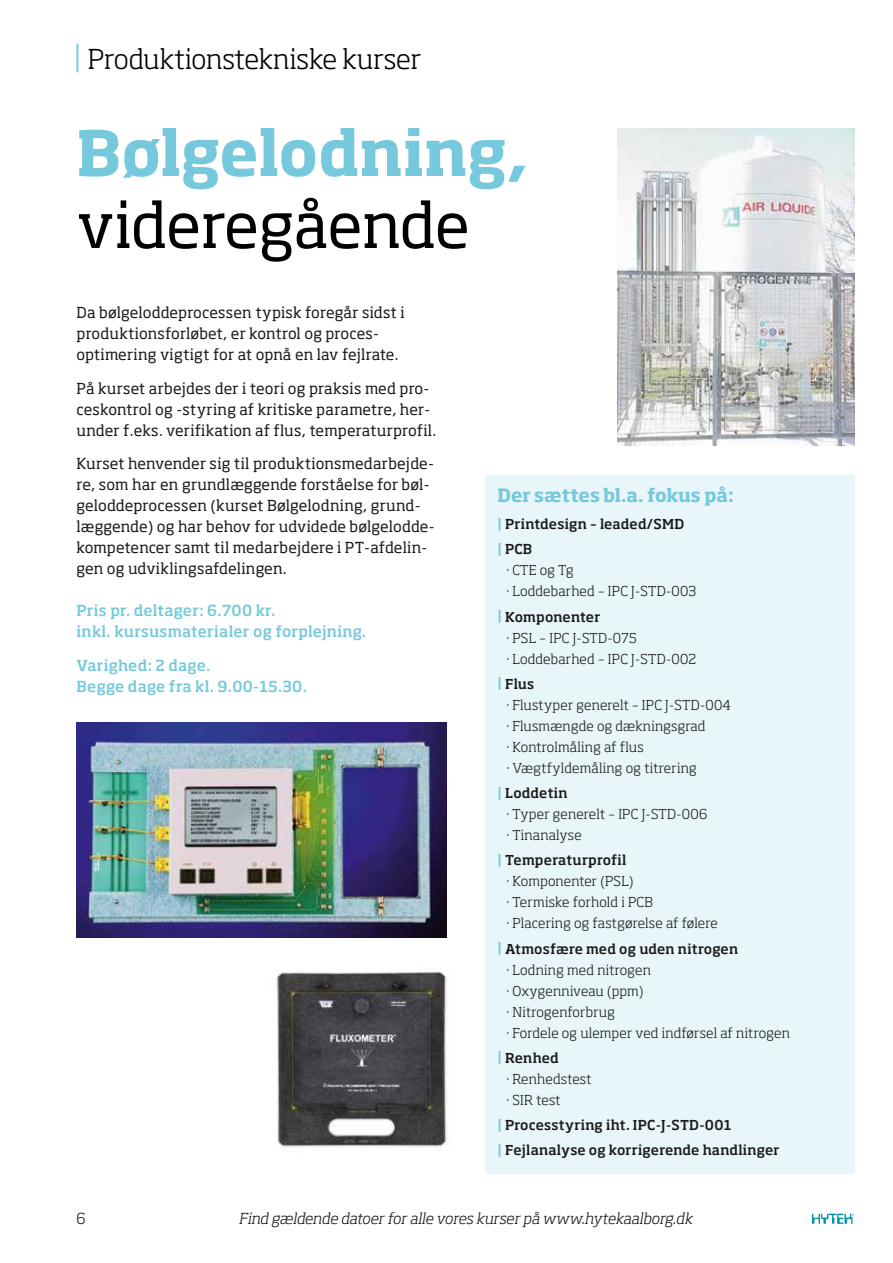
<style>
.page{position:relative;width:893px;height:1263px;background:#fff}
.page>*{position:absolute;margin:0;border:0;box-sizing:border-box;transform-origin:0 0}
.t1{font:700 61.5px "Soho Pro";letter-spacing:-.005em;color:#76c9dc}
.t2{font:61.5px "Soho Pro";letter-spacing:-.025em;color:#000}
.t3{font:300 27px "Soho Pro";letter-spacing:-.005em;color:#000}
.t4{font:700 18px "Soho Pro";letter-spacing:-.005em;color:#76c9dc}
.t5{font:15px/21px "Soho Pro";letter-spacing:.01em;color:#1a1a18}
.t6{font:500 15px/21px "Soho Pro";letter-spacing:.015em;color:#76c9dc}
.t7{font:italic 300 15px "Soho Pro";letter-spacing:-.005em;color:#1a1a18}
.t8{font:300 15px "Soho Pro";color:#1a1a18}
.t9{font:300 13.5px/21px "Soho Pro";letter-spacing:.015em;color:#1a1a18}
.t10{font:500 13.5px/25.2px "Soho Pro";letter-spacing:.015em;color:#1a1a18}
.s1{font-size:30px;color:#76c9dc}
.s2{color:#76c9dc}
.s3{font-weight:500;color:#76c9dc}
.s4{font-weight:500}
</style>
<div class="page">
<svg style="left:812px;top:1213px;width:42px;height:11px"></svg>
<div style="left:485px;top:475px;width:370px;height:699px;background:#e8f5f9"></div>
<img style="left:77px;top:723px;width:369px;height:215px">
<img style="left:617px;top:128px;width:238px;height:317px">
<img style="left:276px;top:971px;width:173px;height:176px">
<h2 class="t3" style="left:74px;top:38px;width:349px"><span class="s1">|</span> Produktionstekniske kurser</h2>
<h1 class="t1" style="left:77px;top:109px;width:453px">Bølgelodning,</h1>
<h1 class="t2" style="left:77px;top:183px;width:395px">videregående</h1>
<p class="t5" style="left:77px;top:301px;width:330px">Da bølgeloddeprocessen typisk foregår sidst i produktionsforløbet, er kontrol og proces&shy;optimering vigtigt for at opnå en lav fejlrate.</p>
<p class="t5" style="left:77px;top:377px;width:361px">På kurset arbejdes der i teori og praksis med pro&shy;ceskontrol og -styring af kritiske parametre, her&shy;under f.eks. verifikation af flus, temperaturprofil.</p>
<p class="t5" style="left:77px;top:453px;width:360px">Kurset henvender sig til produktionsmedarbejde&shy;re, som har en grundlæggende forståelse for bøl&shy;geloddeprocessen (kurset Bølgelodning, grund&shy;læggende) og har behov for udvidede bølgelodde&shy;kompetencer samt til medarbejdere i PT-afdelin&shy;gen og udviklingsafdelingen.</p>
<p class="t6" style="left:77px;top:599px;width:291px">Pris pr. deltager: 6.700 kr.<br>inkl. kursusmaterialer og forplejning.</p>
<p class="t6" style="left:77px;top:654px;width:232px">Varighed: 2 dage.<br>Begge dage fra kl. 9.00-15.30.</p>
<p class="t4" style="left:497px;top:482px;width:238px">Der sættes bl.a. fokus på:</p>
<p class="t10" style="left:497px;top:511px;width:188px"><span class="s2">|</span> Printdesign – leaded/SMD <span class="s2">|</span> PCB</p>
<p class="t9" style="left:506px;top:559px;width:191px">· CTE og Tg<br>· Loddebarhed – IPC J-STD-003</p>
<p class="t9" style="left:506px;top:605px;width:191px;text-indent:-9px"><span class="s3">|</span> <span class="s4">Komponenter<br></span>· PSL – IPC J-STD-075<br>· Loddebarhed – IPC J-STD-002</p>
<p class="t9" style="left:506px;top:672px;width:226px;text-indent:-9px"><span class="s3">|</span> <span class="s4">Flus<br></span>· Flustyper generelt – IPC J-STD-004 · Flusmængde og dækningsgrad<br>· Kontrolmåling af flus<br>· Vægtfyldemåling og titrering</p>
<p class="t9" style="left:506px;top:781px;width:202px;text-indent:-9px"><span class="s3">|</span> <span class="s4">Loddetin<br></span>· Typer generelt – IPC J-STD-006 · Tinanalyse</p>
<p class="t9" style="left:506px;top:849px;width:213px;text-indent:-9px"><span class="s3">|</span> <span class="s4">Temperaturprofil<br></span>· Komponenter (PSL)<br>· Termiske forhold i PCB<br>· Placering og fastgørelse af følere</p>
<p class="t9" style="left:506px;top:937px;width:285px;text-indent:-9px"><span class="s3">|</span> <span class="s4">Atmosfære med og uden nitrogen<br></span>· Lodning med nitrogen<br>· Oxygenniveau (ppm)<br>· Nitrogenforbrug<br>· Fordele og ulemper ved indførsel af nitrogen</p>
<p class="t9" style="left:506px;top:1046px;width:87px;text-indent:-9px"><span class="s3">|</span> <span class="s4">Renhed<br></span>· Renhedstest · SIR test</p>
<p class="t10" style="left:497px;top:1112px;width:284px"><span class="s2">|</span> Processtyring iht. IPC-J-STD-001<br><span class="s2">|</span> Fejlanalyse og korrigerende handlinger</p>
<p class="t8" style="left:77px;top:1207px;width:11px">6</p>
<p class="t7" style="left:239px;top:1207px;width:455px">Find gældende datoer for alle vores kurser på www.hytekaalborg.dk</p>
</div>
